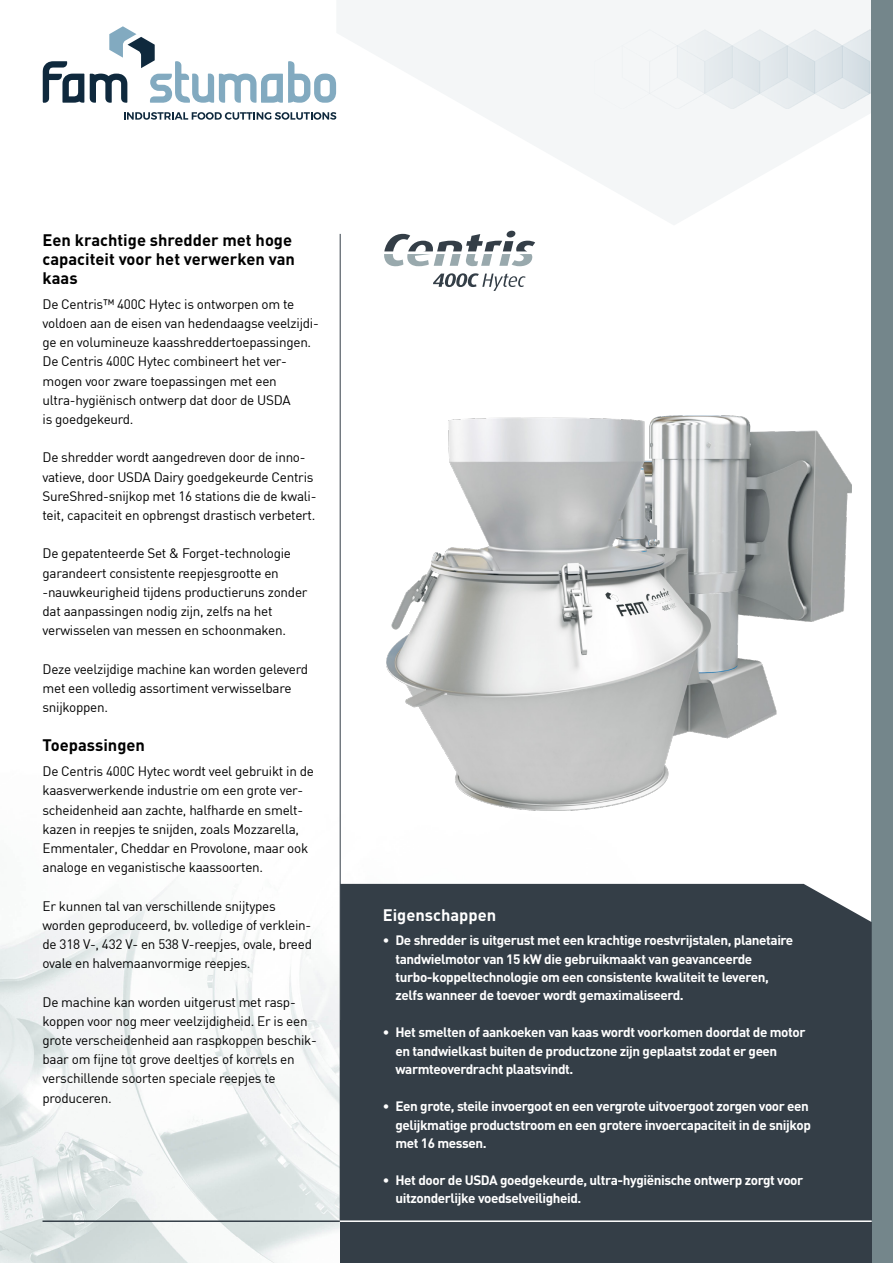
<style>
.page{position:relative;width:893px;height:1263px;background:#fff}
.page>*{position:absolute;margin:0;border:0;box-sizing:border-box;transform-origin:0 0}
.Titel{font:700 16.5px/19.2px "DIN";color:#000}
.Titel_Wit{font:700 16.5px "DIN";color:#fff}
.Txt{font:13.5px/19.2px "DIN";letter-spacing:-.02em;color:#000}
.Features{font:700 13.5px/18.5px "DIN";letter-spacing:-.03em;color:#fff}
</style>
<div class="page">
<img style="left:0;top:69px;width:872px;height:1194px">
<svg style="left:336px;top:0;width:536px;height:225px;fill:#f4f6f7"></svg>
<img style="left:594px;top:27px;width:278px;height:81px">
<div style="left:872px;top:0;width:21px;height:1263px;background:#74868b"></div>
<svg style="left:43px;top:61px;width:41px;height:42px"></svg>
<svg style="left:90px;top:26px;width:246px;height:77px"></svg>
<svg style="left:124px;top:112px;width:212px;height:8px"></svg>
<div style="left:340px;top:1020px;width:532px;height:243px;background:#343e47"></div>
<div style="left:341px;top:884px;width:531px;height:136px;background:#343e47"></div>
<hr style="left:340px;top:234px;width:1px;height:986px;background:#343e47">
<hr style="left:43px;top:1220px;width:297px;height:2px;background:#343e47">
<hr style="left:340px;top:1220px;width:532px;height:2px;background:#fff">
<img style="left:386px;top:415px;width:465px;height:396px">
<svg style="left:433px;top:273px;width:93px;height:18px"></svg>
<svg style="left:384px;top:231px;width:151px;height:35px"></svg>
<p class="Titel" style="left:43px;top:229px;width:254px">Een krachtige shredder met hoge capaciteit voor het verwerken van kaas</p>
<p class="Txt" style="left:43px;top:294px;width:278px">De Centris™ 400C Hytec is ontworpen om te voldoen aan de eisen van hedendaagse veelzijdi&shy;ge en volumineuze kaasshreddertoepassingen.<br>De Centris 400C Hytec combineert het ver&shy;mogen voor zware toepassingen met een ultra-hygiënisch ontwerp dat door de USDA<br>is goedgekeurd.</p>
<p class="Txt" style="left:43px;top:448px;width:275px">De shredder wordt aangedreven door de inno&shy;vatieve, door USDA Dairy goedgekeurde Centris SureShred-snijkop met 16 stations die de kwali&shy;teit, capaciteit en opbrengst drastisch verbetert.</p>
<p class="Txt" style="left:43px;top:544px;width:267px">De gepatenteerde Set &amp; Forget-technologie garandeert consistente reepjesgrootte en -nauwkeurigheid tijdens productieruns zonder dat aanpassingen nodig zijn, zelfs na het verwisselen van messen en schoonmaken.</p>
<p class="Txt" style="left:43px;top:659px;width:267px">Deze veelzijdige machine kan worden geleverd met een volledig assortiment verwisselbare snijkoppen.</p>
<p class="Titel" style="left:43px;top:735px;width:104px">Toepassingen</p>
<p class="Txt" style="left:43px;top:761px;width:273px">De Centris 400C Hytec wordt veel gebruikt in de kaasverwerkende industrie om een grote ver&shy;scheidenheid aan zachte, halfharde en smelt&shy;kazen in reepjes te snijden, zoals Mozzarella, Emmentaler, Cheddar en Provolone, maar ook analoge en veganistische kaassoorten.</p>
<p class="Txt" style="left:43px;top:896px;width:271px">Er kunnen tal van verschillende snijtypes worden geproduceerd, bv. volledige of verklein&shy;de 318 V-, 432 V- en 538 V-reepjes, ovale, breed ovale en halvemaanvormige reepjes.</p>
<p class="Txt" style="left:43px;top:992px;width:276px">De machine kan worden uitgerust met rasp&shy;koppen voor nog meer veelzijdigheid. Er is een grote verscheidenheid aan raspkoppen beschik&shy;baar om fijne tot grove deeltjes of korrels en verschillende soorten speciale reepjes te produceren.</p>
<p class="Titel_Wit" style="left:383px;top:904px;width:115px">Eigenschappen</p>
<p class="Features" style="left:395px;top:930px;width:399px;text-indent:-13px">• De shredder is uitgerust met een krachtige roestvrijstalen, planetaire tandwielmotor van 15 kW die gebruikmaakt van geavanceerde turbo-koppeltechnologie om een consistente kwaliteit te leveren, zelfs wanneer de toevoer wordt gemaximaliseerd.</p>
<p class="Features" style="left:395px;top:1023px;width:412px;text-indent:-13px">• Het smelten of aankoeken van kaas wordt voorkomen doordat de motor en tandwielkast buiten de productzone zijn geplaatst zodat er geen warmteoverdracht plaatsvindt.</p>
<p class="Features" style="left:395px;top:1096px;width:417px;text-indent:-13px">• Een grote, steile invoergoot en een vergrote uitvoergoot zorgen voor een gelijkmatige productstroom en een grotere invoercapaciteit in de snijkop met 16 messen.</p>
<p class="Features" style="left:395px;top:1170px;width:409px;text-indent:-13px">• Het door de USDA goedgekeurde, ultra-hygiënische ontwerp zorgt voor uitzonderlijke voedselveiligheid.</p>
</div>
